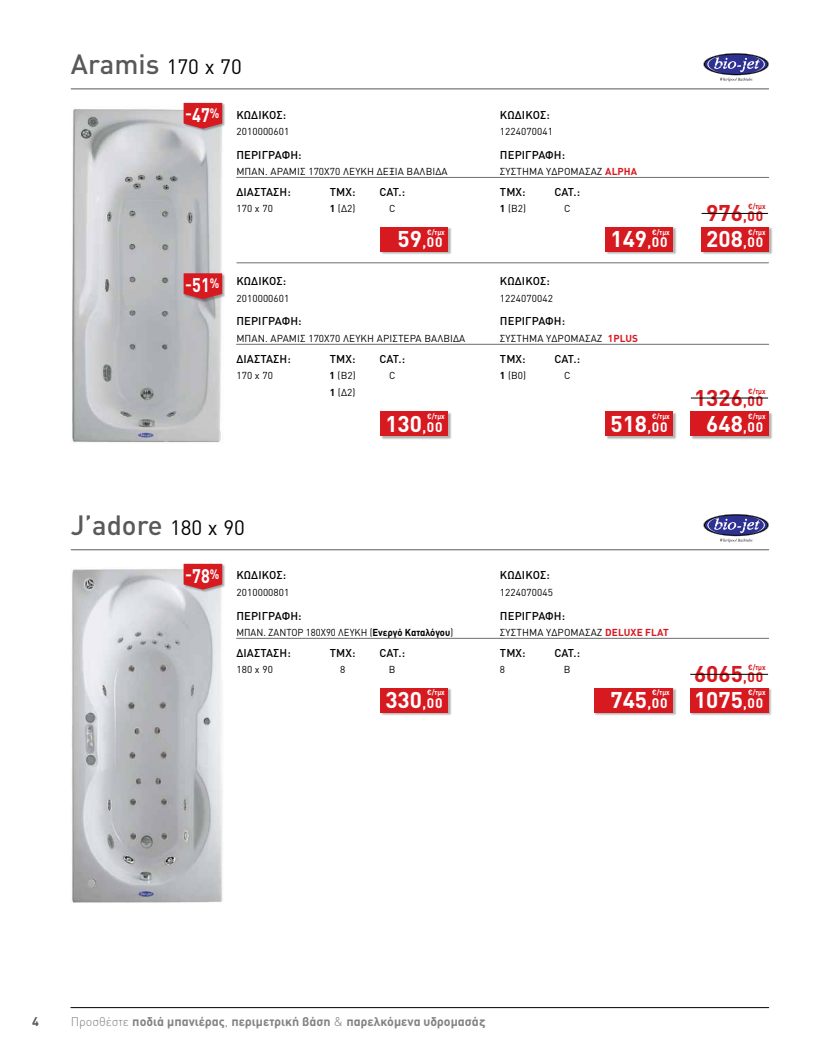
<style>
.page{position:relative;width:815px;height:1053px;background:#fff}
.page>*{position:absolute;margin:0;border:0;box-sizing:border-box;transform-origin:0 0}
.t1{font:500 27.5px "DIN Pro";color:#58595b}
.t2{font:700 22.5px "DIN Pro";color:#fff}
.t3{font:700 22.5px "DIN Pro";color:#d71920}
.t4{font:700 19.5px "DIN Pro";color:#fff;scale:.83 1}
.t5{font:700 12.5px "DIN Pro";color:#808285}
.t6{font:700 12.5px "DIN Pro";color:#58595b}
.t7{font:500 11.25px "DIN Pro";letter-spacing:.01em;color:#000}
.t8{font:10px "DIN Pro";letter-spacing:.01em;color:#000}
.t9{font:10px "DIN Pro";letter-spacing:.01em;color:#000;scale:.95 1}
.t10{font:700 7.5px "DIN Pro";color:#fff;scale:.9 1}
.t11{font:700 7.5px "DIN Pro";color:#d71920;scale:.9 1}
.s1{font-weight:400;font-size:20.62px;color:#000}
.s2{font-size:16.25px}
.s3{font-weight:700}
.s4{font-weight:700;color:#d71920}
.s5{font-weight:500;font-size:16.25px}
.s6{font-size:13.75px}
.s7{font-weight:300}
</style>
<div class="page">
<hr style="left:71px;top:1007px;width:698px;height:1px;background:#000">
<img style="left:72px;top:106px;width:150px;height:337px">
<div style="left:381px;top:227px;width:71px;height:28px;background:#000;opacity:.3"></div>
<div style="left:381px;top:227px;width:67px;height:25px;background:#d71920"></div>
<div style="left:381px;top:411px;width:71px;height:29px;background:#000;opacity:.3"></div>
<div style="left:381px;top:411px;width:67px;height:25px;background:#d71920"></div>
<div style="left:606px;top:227px;width:71px;height:28px;background:#000;opacity:.3"></div>
<div style="left:606px;top:227px;width:67px;height:25px;background:#d71920"></div>
<div style="left:606px;top:411px;width:71px;height:29px;background:#000;opacity:.3"></div>
<div style="left:606px;top:411px;width:67px;height:25px;background:#d71920"></div>
<div style="left:702px;top:227px;width:70px;height:28px;background:#000;opacity:.3"></div>
<div style="left:702px;top:227px;width:67px;height:25px;background:#d71920"></div>
<hr style="left:702px;top:213px;width:66px;height:1px;background:#000">
<div style="left:691px;top:411px;width:81px;height:29px;background:#000;opacity:.3"></div>
<div style="left:691px;top:411px;width:78px;height:25px;background:#d71920"></div>
<hr style="left:691px;top:397px;width:77px;height:1px;background:#000">
<div style="left:184px;top:103px;width:42px;height:29px;background:#000;opacity:.3"></div>
<svg style="left:184px;top:103px;width:38px;height:26px"></svg>
<div style="left:184px;top:273px;width:42px;height:29px;background:#000;opacity:.3"></div>
<svg style="left:184px;top:273px;width:38px;height:26px"></svg>
<hr style="left:237px;top:177px;width:532px;height:1px;background:#6d6e71">
<hr style="left:237px;top:344px;width:532px;height:1px;background:#6d6e71">
<svg style="left:703px;top:53px;width:66px;height:28px"></svg>
<hr style="left:237px;top:262px;width:531px;height:1px;background:#6d6e71">
<hr style="left:71px;top:89px;width:698px;height:1px;background:#58595b">
<img style="left:71px;top:567px;width:152px;height:336px">
<div style="left:381px;top:687px;width:71px;height:29px;background:#000;opacity:.3"></div>
<div style="left:381px;top:687px;width:67px;height:25px;background:#d71920"></div>
<div style="left:184px;top:564px;width:42px;height:29px;background:#000;opacity:.3"></div>
<svg style="left:184px;top:563px;width:38px;height:26px"></svg>
<hr style="left:237px;top:638px;width:532px;height:1px;background:#6d6e71">
<svg style="left:703px;top:514px;width:66px;height:28px"></svg>
<hr style="left:71px;top:549px;width:698px;height:1px;background:#58595b">
<div style="left:690px;top:687px;width:82px;height:29px;background:#000;opacity:.3"></div>
<div style="left:690px;top:687px;width:79px;height:25px;background:#d71920"></div>
<hr style="left:690px;top:674px;width:78px;height:1px;background:#000">
<div style="left:595px;top:687px;width:81px;height:29px;background:#000;opacity:.3"></div>
<div style="left:594px;top:687px;width:79px;height:25px;background:#d71920"></div>
<h1 class="t1" style="left:71px;top:46px;width:172px">Aramis <span class="s1">170 χ 70</span></h1>
<h3 class="t4" style="left:185px;top:101px;width:43px"><span class="s2">-</span>47<sup>%</sup></h3>
<p class="t7" style="left:236px;top:107px;width:51px">ΚΩΔΙΚΟΣ:</p>
<p class="t8" style="left:236px;top:124px;width:55px">2010000601</p>
<p class="t7" style="left:236px;top:147px;width:67px">ΠΕΡΙΓΡΑΦΗ:</p>
<p class="t8" style="left:236px;top:164px;width:213px">ΜΠΑΝ. ΑΡΑΜΙΣ 170Χ70 ΛΕΥΚΗ ΔΕΞΙΑ ΒΑΛΒΙΔΑ</p>
<p class="t7" style="left:236px;top:184px;width:56px">ΔΙΑΣΤΑΣΗ:</p>
<p class="t7" style="left:330px;top:184px;width:27px">ΤΜΧ:</p>
<p class="t7" style="left:379px;top:184px;width:27px">CAT.:</p>
<p class="t8" style="left:236px;top:202px;width:38px">170 x 70</p>
<p class="t8" style="left:330px;top:202px;width:27px"><span class="s3">1</span> (Δ2)</p>
<p class="t8" style="left:389px;top:202px;width:8px">C</p>
<p class="t7" style="left:500px;top:107px;width:51px">ΚΩΔΙΚΟΣ:</p>
<p class="t8" style="left:500px;top:124px;width:55px">1224070041</p>
<p class="t7" style="left:500px;top:147px;width:67px">ΠΕΡΙΓΡΑΦΗ:</p>
<p class="t8" style="left:500px;top:164px;width:139px">ΣΥΣΤΗΜΑ ΥΔΡΟΜΑΣΑΖ <span class="s4">ALPHA</span></p>
<p class="t7" style="left:500px;top:184px;width:27px">ΤΜΧ:</p>
<p class="t7" style="left:554px;top:184px;width:27px">CAT.:</p>
<p class="t8" style="left:500px;top:202px;width:28px"><span class="s3">1</span> (Β2)</p>
<p class="t8" style="left:564px;top:202px;width:8px">C</p>
<p class="t11" style="left:748px;top:201px;width:21px">€/τμχ</p>
<h2 class="t3" style="left:706px;top:198px;width:59px">976<span class="s5">,</span><span class="s6">00</span></h2>
<p class="t10" style="left:427px;top:227px;width:21px">€/τμχ</p>
<h2 class="t2" style="left:398px;top:223px;width:46px">59<span class="s5">,</span><span class="s6">00</span></h2>
<p class="t10" style="left:652px;top:227px;width:21px">€/τμχ</p>
<h2 class="t2" style="left:610px;top:223px;width:59px">149<span class="s5">,</span><span class="s6">00</span></h2>
<p class="t10" style="left:748px;top:227px;width:21px">€/τμχ</p>
<h2 class="t2" style="left:706px;top:223px;width:59px">208<span class="s5">,</span><span class="s6">00</span></h2>
<h3 class="t4" style="left:185px;top:272px;width:43px"><span class="s2">-</span>51<sup>%</sup></h3>
<p class="t7" style="left:236px;top:274px;width:51px">ΚΩΔΙΚΟΣ:</p>
<p class="t8" style="left:236px;top:291px;width:55px">2010000601</p>
<p class="t7" style="left:236px;top:314px;width:67px">ΠΕΡΙΓΡΑΦΗ:</p>
<p class="t8" style="left:236px;top:331px;width:231px">ΜΠΑΝ. ΑΡΑΜΙΣ 170Χ70 ΛΕΥΚΗ ΑΡΙΣΤΕΡΑ ΒΑΛΒΙΔΑ</p>
<p class="t7" style="left:236px;top:351px;width:56px">ΔΙΑΣΤΑΣΗ:</p>
<p class="t7" style="left:330px;top:351px;width:27px">ΤΜΧ:</p>
<p class="t7" style="left:379px;top:351px;width:27px">CAT.:</p>
<p class="t8" style="left:236px;top:369px;width:38px">170 x 70</p>
<p class="t8" style="left:330px;top:369px;width:28px"><span class="s3">1</span> (Β2)</p>
<p class="t8" style="left:389px;top:369px;width:8px">C</p>
<p class="t8" style="left:330px;top:385px;width:27px"><span class="s3">1</span> (Δ2)</p>
<p class="t7" style="left:500px;top:274px;width:51px">ΚΩΔΙΚΟΣ:</p>
<p class="t8" style="left:500px;top:291px;width:55px">1224070042</p>
<p class="t7" style="left:500px;top:314px;width:67px">ΠΕΡΙΓΡΑΦΗ:</p>
<p class="t8" style="left:500px;top:331px;width:140px">ΣΥΣΤΗΜΑ ΥΔΡΟΜΑΣΑΖ <span class="s4">1PLUS</span></p>
<p class="t7" style="left:500px;top:351px;width:27px">ΤΜΧ:</p>
<p class="t7" style="left:554px;top:351px;width:27px">CAT.:</p>
<p class="t8" style="left:500px;top:369px;width:28px"><span class="s3">1</span> (Β0)</p>
<p class="t8" style="left:564px;top:369px;width:8px">C</p>
<p class="t11" style="left:748px;top:386px;width:21px">€/τμχ</p>
<h2 class="t3" style="left:694px;top:382px;width:71px">1326<span class="s5">,</span><span class="s6">00</span></h2>
<p class="t10" style="left:427px;top:411px;width:21px">€/τμχ</p>
<h2 class="t2" style="left:385px;top:408px;width:59px">130<span class="s5">,</span><span class="s6">00</span></h2>
<p class="t10" style="left:652px;top:411px;width:21px">€/τμχ</p>
<h2 class="t2" style="left:610px;top:408px;width:59px">518<span class="s5">,</span><span class="s6">00</span></h2>
<p class="t10" style="left:748px;top:411px;width:21px">€/τμχ</p>
<h2 class="t2" style="left:706px;top:408px;width:59px">648<span class="s5">,</span><span class="s6">00</span></h2>
<h1 class="t1" style="left:71px;top:506px;width:176px">J’adore <span class="s1">180 χ 90</span></h1>
<h3 class="t4" style="left:185px;top:562px;width:43px"><span class="s2">-</span>78<sup>%</sup></h3>
<p class="t7" style="left:236px;top:567px;width:51px">ΚΩΔΙΚΟΣ:</p>
<p class="t8" style="left:236px;top:585px;width:55px">2010000801</p>
<p class="t7" style="left:236px;top:607px;width:67px">ΠΕΡΙΓΡΑΦΗ:</p>
<p class="t9" style="left:236px;top:625px;width:230px">ΜΠΑΝ. ΖΑΝΤΟΡ 180Χ90 ΛΕΥΚΗ (<span class="s3">Ενεργό Καταλόγου</span>)</p>
<p class="t7" style="left:236px;top:645px;width:56px">ΔΙΑΣΤΑΣΗ:</p>
<p class="t7" style="left:330px;top:645px;width:27px">ΤΜΧ:</p>
<p class="t7" style="left:379px;top:645px;width:27px">CAT.:</p>
<p class="t8" style="left:236px;top:662px;width:38px">180 x 90</p>
<p class="t8" style="left:340px;top:662px;width:7px">8</p>
<p class="t8" style="left:389px;top:662px;width:8px">B</p>
<p class="t7" style="left:500px;top:567px;width:51px">ΚΩΔΙΚΟΣ:</p>
<p class="t8" style="left:500px;top:585px;width:55px">1224070045</p>
<p class="t7" style="left:500px;top:607px;width:67px">ΠΕΡΙΓΡΑΦΗ:</p>
<p class="t8" style="left:500px;top:625px;width:170px">ΣΥΣΤΗΜΑ ΥΔΡΟΜΑΣΑΖ <span class="s4">DELUXE FLAT</span></p>
<p class="t7" style="left:500px;top:645px;width:27px">ΤΜΧ:</p>
<p class="t7" style="left:554px;top:645px;width:27px">CAT.:</p>
<p class="t8" style="left:500px;top:662px;width:7px">8</p>
<p class="t8" style="left:564px;top:662px;width:8px">B</p>
<p class="t11" style="left:748px;top:662px;width:21px">€/τμχ</p>
<h2 class="t3" style="left:694px;top:658px;width:71px">6065<span class="s5">,</span><span class="s6">00</span></h2>
<p class="t10" style="left:427px;top:687px;width:21px">€/τμχ</p>
<h2 class="t2" style="left:385px;top:684px;width:59px">330<span class="s5">,</span><span class="s6">00</span></h2>
<p class="t10" style="left:652px;top:687px;width:21px">€/τμχ</p>
<h2 class="t2" style="left:610px;top:684px;width:59px">745<span class="s5">,</span><span class="s6">00</span></h2>
<p class="t10" style="left:748px;top:687px;width:21px">€/τμχ</p>
<h2 class="t2" style="left:694px;top:684px;width:71px">1075<span class="s5">,</span><span class="s6">00</span></h2>
<p class="t6" style="left:32px;top:1012px;width:8px">4</p>
<p class="t5" style="left:71px;top:1012px;width:416px"><span class="s7">Προσθέστε</span> ποδιά μπανιέρας<span class="s7">,</span> περιμετρική βάση <span class="s7">&amp;</span> παρελκόμενα υδρομασάζ</p>
</div>
